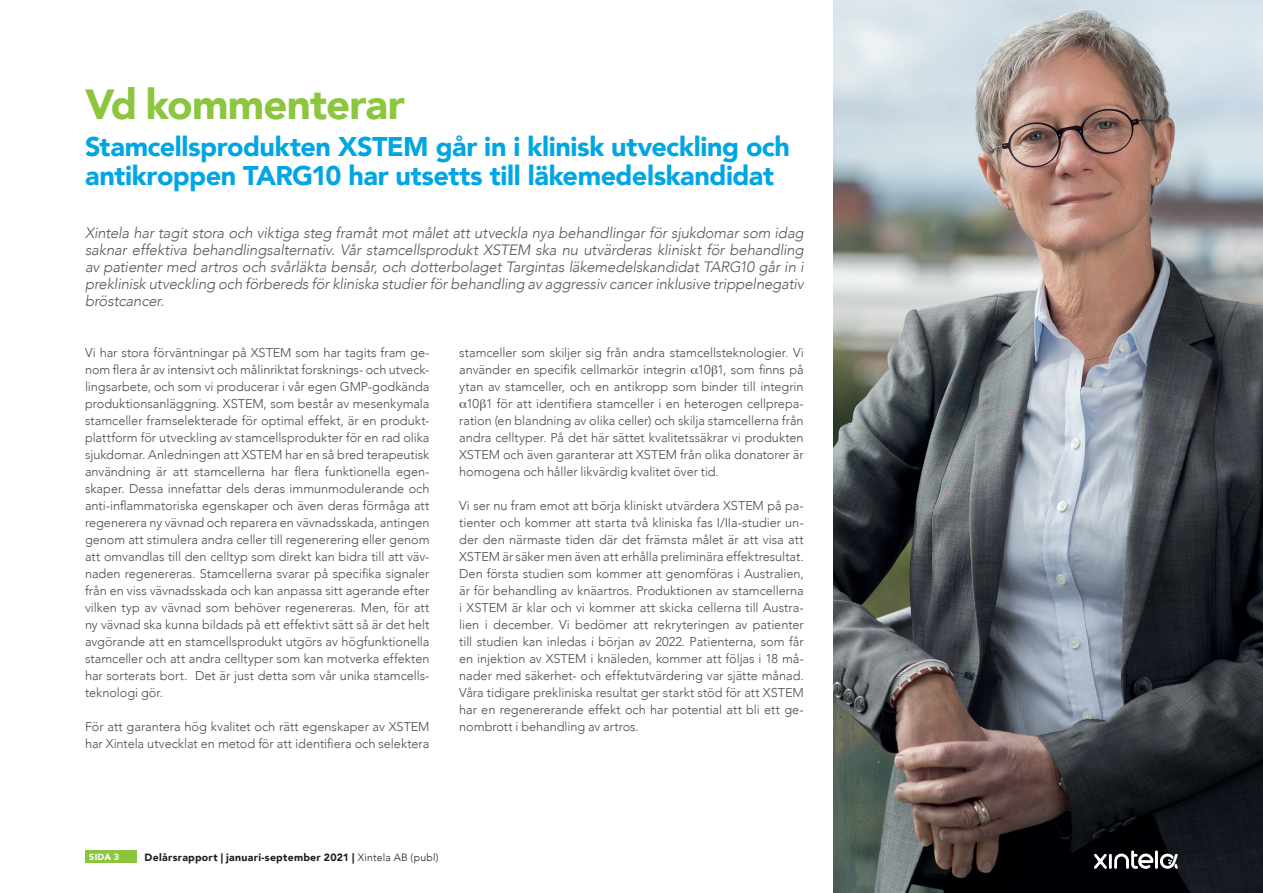
<style>
.page{position:relative;width:1263px;height:893px;background:#fff}
.page>*{position:absolute;margin:0;border:0;box-sizing:border-box;transform-origin:0 0}
.t1{font:900 42px "Avenir";letter-spacing:-.02em;color:#8bc63e}
.t2{font:900 27px/28.5px "Avenir";letter-spacing:-.015em;color:#00a6e4}
.t3{font:italic 300 15px/17px "Avenir";letter-spacing:-.01em;color:#57585a;text-align:justify}
.t4{font:300 12.75px/17px "Avenir";letter-spacing:-.005em;color:#4b4c4d;text-align:justify}
.t5{font:900 10.5px "Avenir";letter-spacing:.025em;color:#231f20}
.t6{font:900 9px "Avenir";color:#fff}
.s1{font-weight:300}
</style>
<div class="page">
<div style="left:85px;top:850px;width:51px;height:13px;background:#8bc63e"></div>
<img style="left:833px;top:0;width:430px;height:893px">
<hr style="left:1109px;top:854px;width:3px;height:15px;background:#fff">
<svg style="left:1094px;top:854px;width:13px;height:15px"></svg>
<hr style="left:1155px;top:850px;width:3px;height:19px;background:#fff">
<svg style="left:1114px;top:850px;width:39px;height:19px"></svg>
<svg style="left:1160px;top:854px;width:18px;height:15px"></svg>
<h1 class="t1" style="left:85px;top:68px;width:321px">Vd kommenterar</h1>
<h2 class="t2" style="left:85px;top:132px;width:706px">Stamcellsprodukten XSTEM går in i klinisk utveckling och antikroppen TARG10 har utsetts till läkemedelskandidat</h2>
<p class="t3" style="left:85px;top:224px;width:720px">Xintela har tagit stora och viktiga steg framåt mot målet att utveckla nya behandlingar för sjukdomar som idag saknar effektiva behandlingsalternativ. Vår stamcellsprodukt XSTEM ska nu utvärderas kliniskt för behandling av patienter med artros och svårläkta bensår, och dotterbolaget Targintas läkemedelskandidat TARG10 går in i preklinisk utveckling och förbereds för kliniska studier för behandling av aggressiv cancer inklusive trippelnegativ bröstcancer.</p>
<p class="t4" style="left:85px;top:344px;width:346px">Vi har stora förväntningar på XSTEM som har tagits fram ge&shy;nom flera år av intensivt och målinriktat forsknings- och utveck&shy;lingsarbete, och som vi producerar i vår egen GMP-godkända produktionsanläggning. XSTEM, som består av mesenkymala stamceller framselekterade för optimal effekt, är en produkt&shy;plattform för utveckling av stamcellsprodukter för en rad olika sjukdomar. Anledningen att XSTEM har en så bred terapeutisk användning är att stamcellerna har flera funktionella egen&shy;skaper. Dessa innefattar dels deras immunmodulerande och anti-inflammatoriska egenskaper och även deras förmåga att regenerera ny vävnad och reparera en vävnadsskada, antingen genom att stimulera andra celler till regenerering eller genom att omvandlas till den celltyp som direkt kan bidra till att väv&shy;naden regenereras. Stamcellerna svarar på specifika signaler från en viss vävnadsskada och kan anpassa sitt agerande efter vilken typ av vävnad som behöver regenereras. Men, för att ny vävnad ska kunna bildads på ett effektivt sätt så är det helt avgörande att en stamcellsprodukt utgörs av högfunktionella stamceller och att andra celltyper som kan motverka effekten har sorterats bort. Det är just detta som vår unika stamcells&shy;teknologi gör.</p>
<p class="t4" style="left:85px;top:719px;width:346px">För att garantera hög kvalitet och rätt egenskaper av XSTEM har Xintela utvecklat en metod för att identifiera och selektera</p>
<p class="t4" style="left:459px;top:344px;width:346px">stamceller som skiljer sig från andra stamcellsteknologier. Vi</p>
<p class="t4" style="left:459px;top:361px;width:346px">använder en specifik cellmarkör integrin 10 1, som finns på</p>
<p class="t4" style="left:459px;top:378px;width:346px">ytan av stamceller, och en antikropp som binder till integrin</p>
<p class="t4" style="left:466px;top:395px;width:339px">10 1 för att identifiera stamceller i en heterogen cellprepa-</p>
<p class="t4" style="left:459px;top:412px;width:346px">ration (en blandning av olika celler) och skilja stamcellerna från</p>
<p class="t4" style="left:459px;top:429px;width:346px">andra celltyper. På det här sättet kvalitetssäkrar vi produkten</p>
<p class="t4" style="left:459px;top:446px;width:346px">XSTEM och även garanterar att XSTEM från olika donatorer är</p>
<p class="t4" style="left:459px;top:463px;width:261px">homogena och håller likvärdig kvalitet över tid.</p>
<p class="t4" style="left:459px;top:497px;width:346px">Vi ser nu fram emot att börja kliniskt utvärdera XSTEM på pa&shy;tienter och kommer att starta två kliniska fas I/IIa-studier un&shy;der den närmaste tiden där det frä msta må let är att visa att XSTEM ä r sä ker men även att erhålla preliminä ra effektresultat.<br>Den första studien som kommer att genomföras i Australien, är för behandling av knäartros. Produktionen av stamcellerna i XSTEM är klar och vi kommer att skicka cellerna till Austra&shy;lien i december. Vi bedömer att rekryteringen av patienter till studien kan inledas i början av 2022. Patienterna, som får en injektion av XSTEM i knäleden, kommer att följas i 18 må&shy;nader med säkerhet- och effektutvärdering var sjätte månad.<br>Våra tidigare prekliniska resultat ger starkt stöd för att XSTEM har en regenererande effekt och har potential att bli ett ge&shy;nombrott i behandling av artros.</p>
<p class="t6" style="left:89px;top:849px;width:31px">SIDA 3</p>
<p class="t5" style="left:145px;top:848px;width:296px">Delårsrapport | januari-september 2021 | <span class="s1">Xintela AB (publ)</span></p>
</div>
